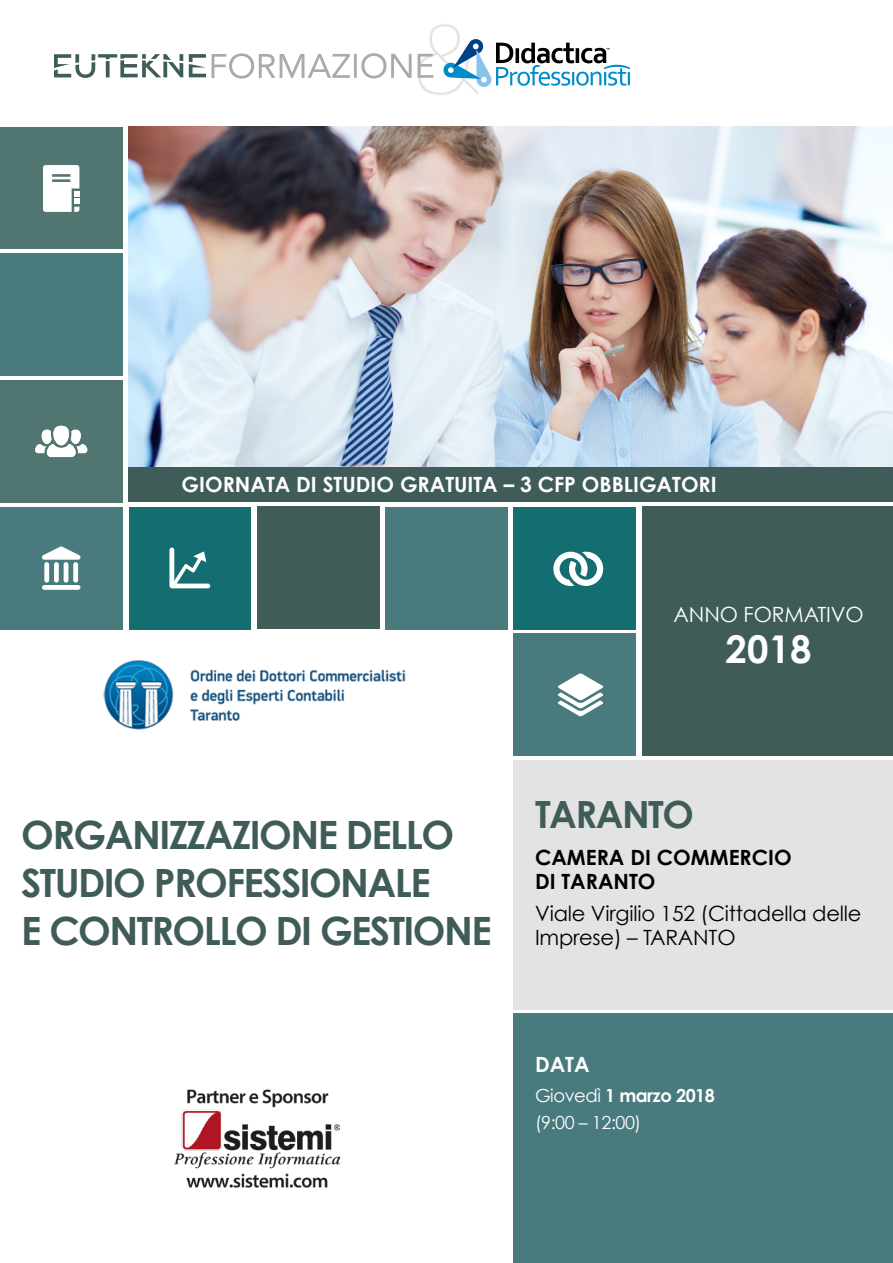
<style>
.page{position:relative;width:893px;height:1263px;background:#fff}
.page>*{position:absolute;margin:0;border:0;box-sizing:border-box;transform-origin:0 0}
.t1{font:700 39px/48px "Century Gothic";letter-spacing:-.04em;color:#3f5c59}
.t2{font:700 38.25px "Century Gothic";color:#fff}
.t3{font:700 37.5px "Century Gothic";letter-spacing:-.04em;color:#3f5c59}
.t4{font:21px/24px "Century Gothic";letter-spacing:-.01em;color:#000}
.t5{font:700 21px "Century Gothic";color:#fff}
.t6{font:700 21px/24px "Century Gothic";color:#000}
.t7{font:21px "Century Gothic";letter-spacing:-.005em;color:#fff}
.t8{font:18px/27px "Century Gothic";color:#fff}
.s1{font-weight:700}
</style>
<div class="page">
<img style="left:128px;top:127px;width:765px;height:340px">
<div style="left:128px;top:467px;width:765px;height:35px;background:#3f5c59"></div>
<div style="left:642px;top:507px;width:251px;height:249px;background:#3f5c59"></div>
<div style="left:385px;top:507px;width:123px;height:122px;background:#487a7e"></div>
<div style="left:514px;top:634px;width:122px;height:122px;background:#487a7e"></div>
<div style="left:0;top:507px;width:122px;height:122px;background:#487a7e"></div>
<div style="left:0;top:380px;width:122px;height:123px;background:#517672"></div>
<div style="left:129px;top:507px;width:122px;height:122px;background:#146d71"></div>
<div style="left:0;top:253px;width:122px;height:123px;background:#487a7e"></div>
<div style="left:257px;top:507px;width:122px;height:122px;background:#3f5c59"></div>
<div style="left:0;top:127px;width:122px;height:122px;background:#517672"></div>
<div style="left:514px;top:507px;width:122px;height:122px;background:#146d71"></div>
<svg style="left:54px;top:54px;width:129px;height:24px"></svg>
<svg style="left:189px;top:54px;width:17px;height:23px"></svg>
<svg style="left:212px;top:53px;width:138px;height:26px"></svg>
<hr style="left:354px;top:54px;width:3px;height:24px;background:#aaa">
<svg style="left:361px;top:24px;width:269px;height:71px"></svg>
<div style="left:54px;top:562px;width:5px;height:21px;background:#fff;border-radius:2px"></div>
<hr style="left:64px;top:562px;width:4px;height:21px;background:#fff;border-radius:2px">
<div style="left:73px;top:562px;width:5px;height:21px;background:#fff;border-radius:2px"></div>
<div style="left:44px;top:562px;width:5px;height:21px;background:#fff;border-radius:2px"></div>
<svg style="left:42px;top:546px;width:39px;height:14px"></svg>
<div style="left:42px;top:585px;width:38px;height:5px;background:#fff;border-radius:2px"></div>
<svg style="left:558px;top:673px;width:45px;height:43px"></svg>
<div style="left:514px;top:1014px;width:379px;height:249px;background:#487a7e"></div>
<div style="left:514px;top:760px;width:379px;height:249px;background:#e3e3e3"></div>
<svg style="left:169px;top:547px;width:41px;height:41px"></svg>
<svg style="left:43px;top:165px;width:36px;height:47px;background:#ebefee"></svg>
<svg style="left:553px;top:552px;width:50px;height:34px"></svg>
<div style="left:53px;top:426px;width:16px;height:19px;background:#fff;border-radius:8px"></div>
<svg style="left:35px;top:430px;width:52px;height:27px"></svg>
<img style="left:175px;top:1089px;width:164px;height:99px">
<img style="left:103px;top:660px;width:303px;height:70px">
<p class="t5" style="left:182px;top:471px;width:537px">GIORNATA DI STUDIO GRATUITA – 3 CFP OBBLIGATORI</p>
<p class="t7" style="left:673px;top:601px;width:192px">ANNO FORMATIVO</p>
<p class="t2" style="left:725px;top:625px;width:88px">2018</p>
<p class="t1" style="left:21px;top:810px;width:472px">ORGANIZZAZIONE DELLO<br>STUDIO PROFESSIONALE<br>E CONTROLLO DI GESTIONE</p>
<p class="t3" style="left:535px;top:790px;width:160px">TARANTO</p>
<p class="t6" style="left:535px;top:845px;width:258px">CAMERA DI COMMERCIO<br>DI TARANTO</p>
<p class="t4" style="left:535px;top:901px;width:328px">Viale Virgilio 152 (Cittadella delle<br>Imprese) – TARANTO</p>
<p class="t5" style="left:535px;top:1051px;width:56px">DATA</p>
<p class="t8" style="left:535px;top:1081px;width:181px">Giovedì <span class="s1">1 marzo 2018 </span>(9:00 – 12:00)</p>
</div>
